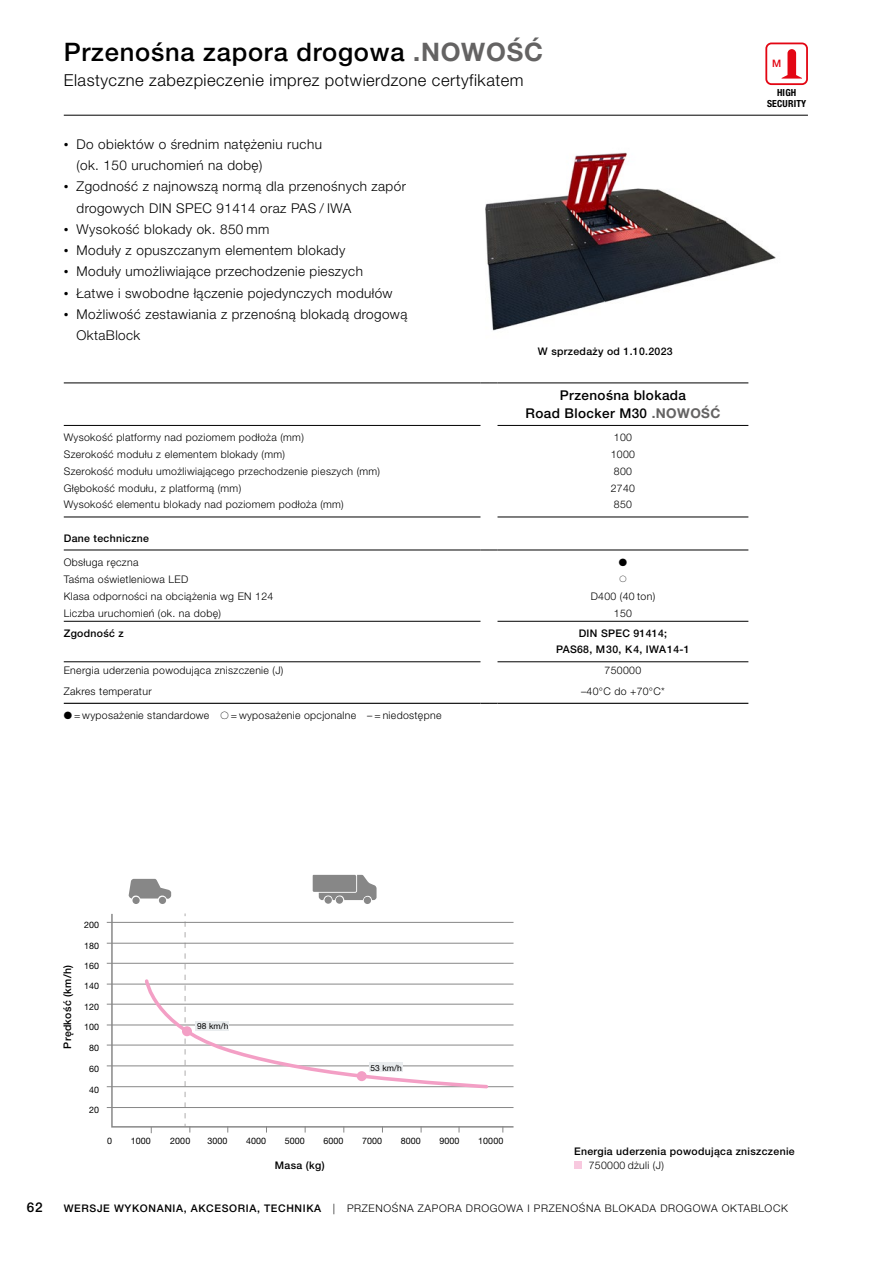
<style>
.page{position:relative;width:893px;height:1263px;background:#fff}
.page>*{position:absolute;margin:0;border:0;box-sizing:border-box;transform-origin:0 0}
.t1{font:500 25.5px "Hoermann Helvetica Neue";letter-spacing:.03em;color:#000}
.t2{font:300 16.5px "Hoermann Helvetica Neue";letter-spacing:.03em;color:#000}
.t3{font:300 13.5px/21.3px "Hoermann Helvetica Neue";letter-spacing:.03em;color:#000}
.t4{font:500 13.5px/18px "Hoermann Helvetica Neue";letter-spacing:.03em;color:#000;text-align:center}
.t5{font:300 10.5px "Hoermann Helvetica Neue";letter-spacing:.03em;color:#000}
.t6{font:500 10.5px/16px "Hoermann Helvetica Neue";letter-spacing:.03em;color:#000;text-align:center}
.t7{font:300 10.5px "Hoermann Helvetica Neue";letter-spacing:.06em;color:#000}
.t8{font:500 10.2px "Hoermann Helvetica Neue";color:#e30613}
.t9{font:700 condensed 9.75px/10.5px "Hoermann Helvetica Neue";letter-spacing:.02em;color:#000;text-align:center}
.t10{font:300 9px "Hoermann Helvetica Neue";color:#000}
.t11{font:8.85px "Hoermann Helvetica Neue Rm";letter-spacing:.01em;color:#000}
.t12{font:8.4px "Hoermann Helvetica Neue Rm";letter-spacing:.01em;color:#000}
.s1{font-weight:700;color:#646363}
.s2{font-family:"Times New Roman";font-weight:400}
.s3{font-weight:500}
</style>
<div class="page">
<img style="left:485px;top:152px;width:291px;height:179px">
<hr style="left:64px;top:383px;width:416px;height:1px;background:#000">
<svg style="left:480px;top:383px;width:17px;height:1px"></svg>
<hr style="left:497px;top:383px;width:251px;height:1px;background:#000">
<hr style="left:64px;top:517px;width:416px;height:1px;background:#000">
<hr style="left:497px;top:517px;width:251px;height:1px;background:#000">
<hr style="left:64px;top:703px;width:416px;height:1px;background:#000">
<svg style="left:480px;top:703px;width:17px;height:1px"></svg>
<hr style="left:497px;top:703px;width:251px;height:1px;background:#000">
<hr style="left:64px;top:425px;width:416px;height:1px;background:#000">
<hr style="left:497px;top:425px;width:251px;height:1px;background:#000">
<hr style="left:64px;top:550px;width:416px;height:1px;background:#000">
<svg style="left:480px;top:550px;width:17px;height:1px"></svg>
<hr style="left:497px;top:550px;width:251px;height:1px;background:#000">
<hr style="left:64px;top:621px;width:416px;height:1px;background:#000">
<hr style="left:497px;top:621px;width:251px;height:1px;background:#000">
<hr style="left:64px;top:661px;width:416px;height:1px;background:#000">
<hr style="left:497px;top:661px;width:251px;height:1px;background:#000">
<div style="left:574px;top:1161px;width:8px;height:8px;background:#f8c9df"></div>
<div style="left:132px;top:897px;width:8px;height:7px;background:#878787;border-radius:50%"></div>
<div style="left:159px;top:897px;width:7px;height:7px;background:#878787;border-radius:50%"></div>
<svg style="left:129px;top:879px;width:42px;height:20px"></svg>
<div style="left:325px;top:896px;width:7px;height:8px;background:#878787;border-radius:50%"></div>
<div style="left:336px;top:896px;width:7px;height:8px;background:#878787;border-radius:50%"></div>
<div style="left:364px;top:897px;width:7px;height:7px;background:#878787;border-radius:50%"></div>
<svg style="left:313px;top:875px;width:64px;height:25px;background:#999"></svg>
<hr style="left:107px;top:1107px;width:406px;height:1px;background:#878787">
<hr style="left:107px;top:1086px;width:406px;height:1px;background:#878787">
<hr style="left:107px;top:1065px;width:406px;height:1px;background:#878787">
<hr style="left:107px;top:1045px;width:406px;height:1px;background:#878787">
<hr style="left:107px;top:1024px;width:406px;height:1px;background:#878787">
<hr style="left:107px;top:1004px;width:406px;height:1px;background:#878787">
<hr style="left:107px;top:984px;width:406px;height:1px;background:#878787">
<hr style="left:107px;top:963px;width:406px;height:1px;background:#878787">
<hr style="left:107px;top:943px;width:406px;height:1px;background:#878787">
<hr style="left:107px;top:922px;width:406px;height:1px;background:#878787">
<svg style="left:110px;top:913px;width:403px;height:215px"></svg>
<svg style="left:143px;top:913px;width:347px;height:220px"></svg>
<div style="left:182px;top:1026px;width:10px;height:10px;background:#f39fc5;border-radius:50%"></div>
<div style="left:357px;top:1071px;width:10px;height:10px;background:#f39fc5;border-radius:50%"></div>
<div style="left:765px;top:43px;width:43px;height:42px;border:2px solid #e30613;border-radius:5px"></div>
<svg style="left:782px;top:49px;width:20px;height:30px"></svg>
<hr style="left:64px;top:115px;width:744px;height:1px;background:#000">
<h1 class="t1" style="left:64px;top:34px;width:481px">Przenośna zapora drogowa <span class="s1">.NOWOŚĆ</span></h1>
<h2 class="t2" style="left:64px;top:69px;width:461px">Elastyczne zabezpieczenie imprez potwierdzone certyfikatem</h2>
<p class="t3" style="left:77px;top:132px;width:247px;text-indent:-13px"><span class="s2">•</span> Do obiektów o średnim natężeniu ruchu (ok. 150 uruchomień na dobę)</p>
<p class="t3" style="left:77px;top:175px;width:331px;text-indent:-13px"><span class="s2">•</span> Zgodność z najnowszą normą dla przenośnych zapór drogowych DIN SPEC 91414 oraz PAS / IWA</p>
<p class="t3" style="left:64px;top:218px;width:207px"><span class="s2">•</span> Wysokość blokady ok. 850 mm</p>
<p class="t3" style="left:64px;top:239px;width:283px"><span class="s2">•</span> Moduły z opuszczanym elementem blokady</p>
<p class="t3" style="left:64px;top:260px;width:301px"><span class="s2">•</span> Moduły umożliwiające przechodzenie pieszych</p>
<p class="t3" style="left:64px;top:281px;width:330px"><span class="s2">•</span> Łatwe i swobodne łączenie pojedynczych modułów</p>
<p class="t3" style="left:77px;top:303px;width:332px;text-indent:-13px"><span class="s2">•</span> Możliwość zestawiania z przenośną blokadą drogową<br>OktaBlock</p>
<p class="t6" style="left:538px;top:343px;width:136px">W sprzedaży od 1.10.2023</p>
<p class="t4" style="left:525px;top:385px;width:196px">Przenośna blokada<br>Road Blocker M30 <span class="s1">.NOWOŚĆ</span></p>
<p class="t5" style="left:64px;top:430px;width:242px">Wysokość platformy nad poziomem podłoża (mm)</p>
<p class="t5" style="left:614px;top:430px;width:20px">100</p>
<p class="t5" style="left:64px;top:447px;width:223px">Szerokość modułu z elementem blokady (mm)</p>
<p class="t5" style="left:611px;top:447px;width:26px">1000</p>
<p class="t5" style="left:64px;top:464px;width:318px">Szerokość modułu umożliwiającego przechodzenie pieszych (mm)</p>
<p class="t5" style="left:614px;top:464px;width:20px">800</p>
<p class="t5" style="left:64px;top:481px;width:179px">Głębokość modułu, z platformą (mm)</p>
<p class="t5" style="left:611px;top:481px;width:26px">2740</p>
<p class="t5" style="left:64px;top:497px;width:282px">Wysokość elementu blokady nad poziomem podłoża (mm)</p>
<p class="t5" style="left:614px;top:497px;width:20px">850</p>
<p class="t6" style="left:64px;top:529px;width:87px">Dane techniczne</p>
<p class="t5" style="left:64px;top:555px;width:76px">Obsługa ręczna</p>
<p class="t5" style="left:619px;top:555px;width:10px">●</p>
<p class="t5" style="left:64px;top:571px;width:126px">Taśma oświetleniowa LED</p>
<p class="t10" style="left:619px;top:572px;width:9px">○</p>
<p class="t5" style="left:64px;top:588px;width:211px">Klasa odporności na obciążenia wg EN 124</p>
<p class="t5" style="left:591px;top:588px;width:66px">D400 (40 ton)</p>
<p class="t5" style="left:64px;top:605px;width:159px">Liczba uruchomień (ok. na dobę)</p>
<p class="t5" style="left:614px;top:605px;width:20px">150</p>
<p class="t6" style="left:64px;top:625px;width:62px">Zgodność z</p>
<p class="t6" style="left:556px;top:625px;width:135px">DIN SPEC 91414;<br>PAS68, M30, K4, IWA14‑1</p>
<p class="t5" style="left:64px;top:663px;width:221px">Energia uderzenia powodująca zniszczenie (J)</p>
<p class="t5" style="left:605px;top:663px;width:38px">750000</p>
<p class="t5" style="left:64px;top:684px;width:89px">Zakres temperatur</p>
<p class="t5" style="left:581px;top:684px;width:85px">–40°C do +70°C*</p>
<p class="t5" style="left:64px;top:708px;width:379px">● = wyposażenie standardowe ○ = wyposażenie opcjonalne – = niedostępne</p>
<p class="t8" style="left:772px;top:57px;width:11px">M</p>
<p class="t9" style="left:767px;top:87px;width:41px">HIGH<br>SECURITY</p>
<p class="t6" style="left:59px;top:1048px;width:85px;rotate:-90deg">Prędkość (km/h)</p>
<p class="t11" style="left:84px;top:919px;width:17px">200</p>
<p class="t11" style="left:84px;top:940px;width:17px">180</p>
<p class="t11" style="left:84px;top:960px;width:17px">160</p>
<p class="t11" style="left:84px;top:980px;width:17px">140</p>
<p class="t11" style="left:84px;top:1001px;width:17px">120</p>
<p class="t11" style="left:84px;top:1021px;width:17px">100</p>
<p class="t11" style="left:89px;top:1041px;width:12px">80</p>
<p class="t11" style="left:89px;top:1062px;width:12px">60</p>
<p class="t11" style="left:89px;top:1083px;width:12px">40</p>
<p class="t11" style="left:89px;top:1104px;width:12px">20</p>
<p class="t12" style="left:197px;top:1020px;width:33px">98 km/h</p>
<p class="t12" style="left:370px;top:1061px;width:33px">53 km/h</p>
<p class="t11" style="left:107px;top:1134px;width:6px">0</p>
<p class="t11" style="left:131px;top:1134px;width:22px">1000</p>
<p class="t11" style="left:170px;top:1134px;width:22px">2000</p>
<p class="t11" style="left:207px;top:1134px;width:22px">3000</p>
<p class="t11" style="left:246px;top:1134px;width:22px">4000</p>
<p class="t11" style="left:285px;top:1134px;width:22px">5000</p>
<p class="t11" style="left:323px;top:1134px;width:22px">6000</p>
<p class="t11" style="left:362px;top:1134px;width:22px">7000</p>
<p class="t11" style="left:401px;top:1134px;width:22px">8000</p>
<p class="t11" style="left:439px;top:1134px;width:22px">9000</p>
<p class="t11" style="left:478px;top:1134px;width:27px">10000</p>
<p class="t6" style="left:275px;top:1157px;width:51px">Masa (kg)</p>
<p class="t6" style="left:574px;top:1143px;width:222px">Energia uderzenia powodująca zniszczenie</p>
<p class="t5" style="left:589px;top:1157px;width:77px">750000 dżuli (J)</p>
<p class="t4" style="left:27px;top:1197px;width:17px">62</p>
<p class="t7" style="left:64px;top:1201px;width:726px"><span class="s3">WERSJE WYKONANIA, AKCESORIA, TECHNIKA</span> | PRZENOŚNA ZAPORA DROGOWA I PRZENOŚNA BLOKADA DROGOWA OKTABLOCK</p>
</div>
